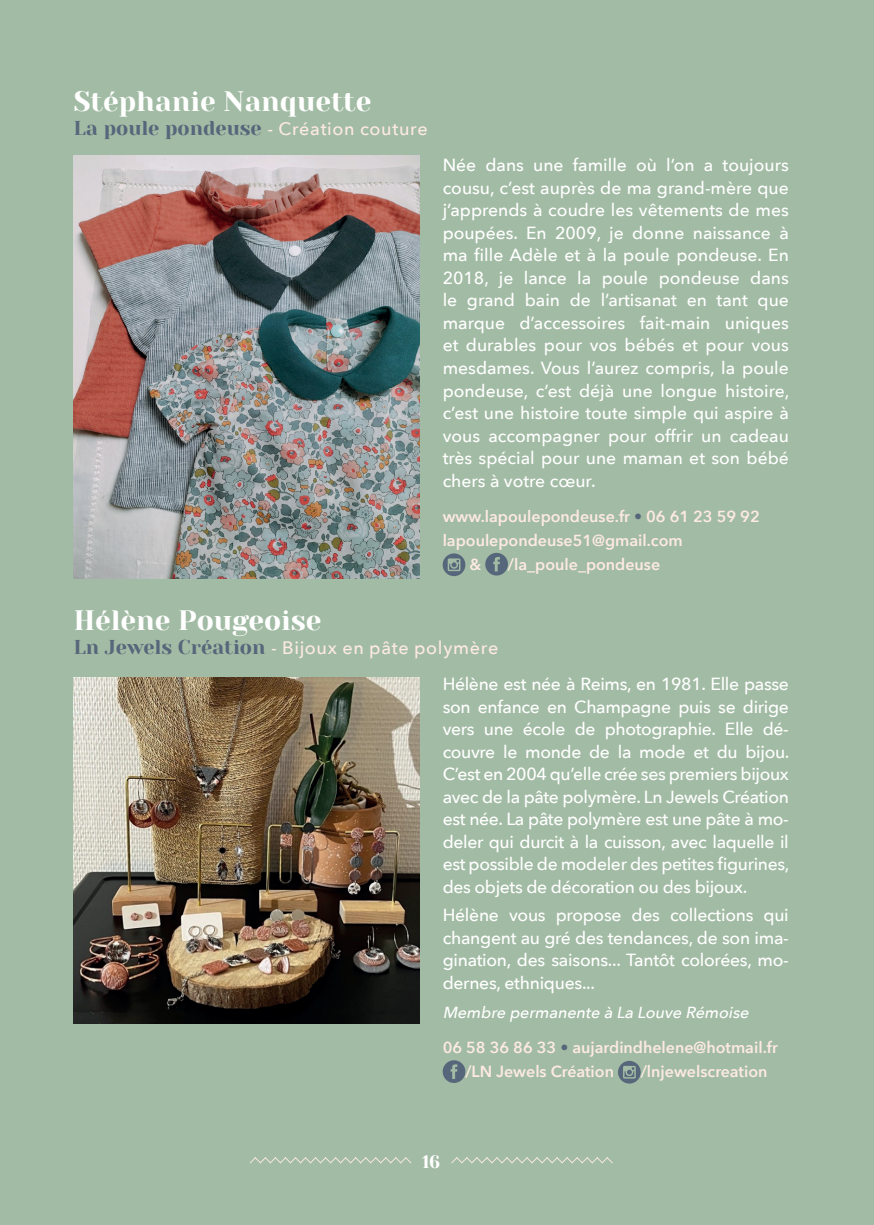
<style>
.page{position:relative;width:874px;height:1225px;background:#fff}
.page>*{position:absolute;margin:0;border:0;box-sizing:border-box;transform-origin:0 0}
.t1{font:28px "Yeseva One";color:#fff}
.t2{font:500 18px "Avenir Next";letter-spacing:.035em;color:#fdeae0}
.t3{font:18px "Yeseva One";color:#fff}
.t4{font:500 17.6px/22.6px "Avenir Next";letter-spacing:-.015em;color:#fff;text-align:justify}
.t5{font:600 16px/24px "Avenir Next";color:#fdeae0}
.t6{font:italic 500 16px "Avenir Next";color:#fff}
.s1{font-family:"Yeseva One";font-weight:400;font-size:20px;color:#56677b}
.s2{color:#56677b}
</style>
<div class="page">
<div style="left:0;top:0;width:873px;height:1225px;background:#a2bba4"></div>
<svg style="left:442px;top:553px;width:23px;height:23px"></svg>
<svg style="left:485px;top:553px;width:22px;height:22px"></svg>
<svg style="left:442px;top:1060px;width:23px;height:23px"></svg>
<svg style="left:618px;top:1061px;width:22px;height:22px"></svg>
<svg style="left:250px;top:1157px;width:161px;height:6px"></svg>
<svg style="left:451px;top:1157px;width:161px;height:6px"></svg>
<img style="left:74px;top:677px;width:346px;height:346px">
<img style="left:74px;top:156px;width:346px;height:422px">
<h1 class="t1" style="left:74px;top:80px;width:299px">Stéphanie Nanquette</h1>
<p class="t2" style="left:74px;top:113px;width:355px"><span class="s1">La poule pondeuse</span> - Création couture</p>
<p class="t4" style="left:442px;top:153px;width:348px">Née dans une famille où l’on a toujours cousu, c’est auprès de ma grand-mère que j’apprends à coudre les vêtements de mes poupées. En 2009, je donne naissance à ma fille Adèle et à la poule pondeuse. En 2018, je lance la poule pondeuse dans le grand bain de l’artisanat en tant que marque d’accessoires fait-main uniques et durables pour vos bébés et pour vous mesdames. Vous l’aurez compris, la poule pondeuse, c’est déjà une longue histoire, c’est une histoire toute simple qui aspire à vous accompagner pour offrir un cadeau très spécial pour une maman et son bébé chers à votre cœur.</p>
<p class="t5" style="left:442px;top:504px;width:318px">www.lapoulepondeuse.fr <span class="s2">•</span> 06 61 23 59 92</p>
<p class="t5" style="left:442px;top:528px;width:241px">lapoulepondeuse51@gmail.com</p>
<p class="t5" style="left:469px;top:552px;width:13px">&amp;</p>
<p class="t5" style="left:507px;top:552px;width:154px">/la_poule_pondeuse</p>
<h1 class="t1" style="left:74px;top:599px;width:249px">Hélène Pougeoise</h1>
<p class="t2" style="left:74px;top:632px;width:426px"><span class="s1">Ln Jewels Création</span> - Bijoux en pâte polymère</p>
<p class="t4" style="left:442px;top:672px;width:348px">Hélène est née à Reims, en 1981. Elle passe son enfance en Champagne puis se dirige vers une école de photographie. Elle dé&shy;couvre le monde de la mode et du bijou.<br>C’est en 2004 qu’elle crée ses premiers bijoux avec de la pâte polymère. Ln Jewels Création est née. La pâte polymère est une pâte à mo&shy;deler qui durcit à la cuisson, avec laquelle il est possible de modeler des petites figurines, des objets de décoration ou des bijoux.</p>
<p class="t4" style="left:442px;top:903px;width:347px">Hélène vous propose des collections qui changent au gré des tendances, de son ima&shy;gination, des saisons... Tantôt colorées, mo&shy;dernes, ethniques...</p>
<p class="t6" style="left:442px;top:998px;width:312px">Membre permanente à La Louve Rémoise</p>
<p class="t5" style="left:465px;top:1035px;width:314px;text-indent:-23px">06 58 36 86 33 <span class="s2">•</span> aujardindhelene@hotmail.fr /LN Jewels Création</p>
<p class="t5" style="left:640px;top:1059px;width:128px">/lnjewelscreation</p>
<p class="t3" style="left:422px;top:1148px;width:20px">16</p>
</div>
